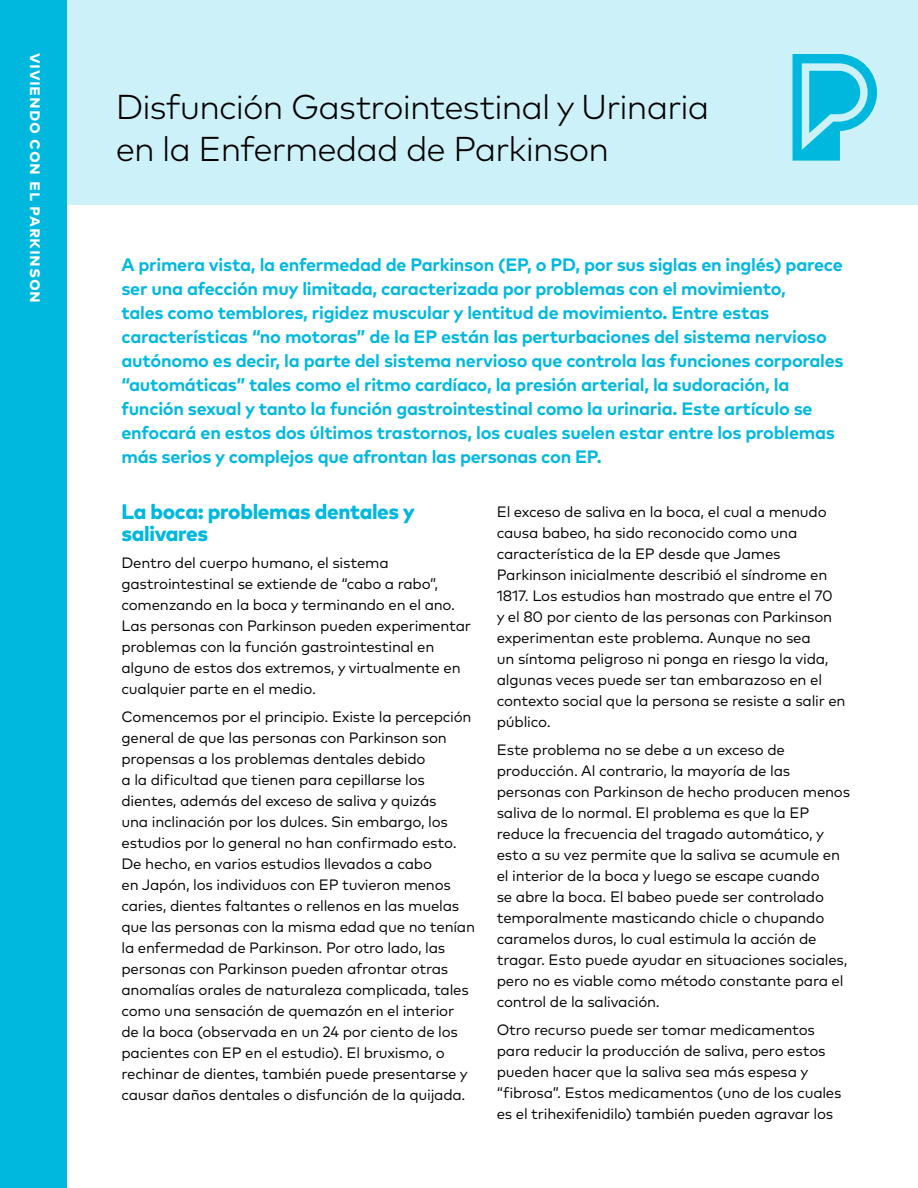
<style>
.page{position:relative;width:918px;height:1188px;background:#fff}
.page>*{position:absolute;margin:0;border:0;box-sizing:border-box;transform-origin:0 0}
.t1{font:300 34.5px/41.4px "Mark OT";letter-spacing:-.025em;color:#000}
.t2{font:800 21px/22.5px "Mark OT";letter-spacing:-.015em;color:#00b8de}
.t3{font:700 18px/24px "Mark OT";letter-spacing:-.015em;color:#00b8de}
.t4{font:700 18px "Mark OT";letter-spacing:.04em;color:#fff}
.t5{font:15px/21px "Mark OT";letter-spacing:-.015em;color:#000}
</style>
<div class="page">
<div style="left:68px;top:0;width:850px;height:205px;background:#ccf1f8"></div>
<div style="left:0;top:0;width:68px;height:1188px;background:#00b8de"></div>
<svg style="left:793px;top:54px;width:84px;height:107px"></svg>
<p class="t4" style="left:48px;top:53px;width:252px;rotate:90deg">Viviendo con el Parkinson</p>
<h1 class="t1" style="left:116px;top:86px;width:595px">Disfunción Gastrointestinal y Urinaria en la Enfermedad de Parkinson</h1>
<p class="t3" style="left:122px;top:252px;width:724px">A primera vista, la enfermedad de Parkinson (EP, o PD, por sus siglas en inglés) parece ser una afección muy limitada, caracterizada por problemas con el movimiento,<br>tales como temblores, rigidez muscular y lentitud de movimiento. Entre estas características “no motoras” de la EP están las perturbaciones del sistema nervioso autónomo es decir, la parte del sistema nervioso que controla las funciones corporales “automáticas” tales como el ritmo cardíaco, la presión arterial, la sudoración, la función sexual y tanto la función gastrointestinal como la urinaria. Este artículo se enfocará en estos dos últimos trastornos, los cuales suelen estar entre los problemas más serios y complejos que afrontan las personas con EP.</p>
<h2 class="t2" style="left:122px;top:500px;width:295px">La boca: problemas dentales y salivares</h2>
<p class="t5" style="left:122px;top:552px;width:351px">Dentro del cuerpo humano, el sistema gastrointestinal se extiende de “cabo a rabo”, comenzando en la boca y terminando en el ano.<br>Las personas con Parkinson pueden experimentar problemas con la función gastrointestinal en alguno de estos dos extremos, y virtualmente en cualquier parte en el medio.</p>
<p class="t5" style="left:122px;top:706px;width:355px">Comencemos por el principio. Existe la percepción general de que las personas con Parkinson son propensas a los problemas dentales debido<br>a la dificultad que tienen para cepillarse los dientes, además del exceso de saliva y quizás<br>una inclinación por los dulces. Sin embargo, los estudios por lo general no han confirmado esto.<br>De hecho, en varios estudios llevados a cabo<br>en Japón, los individuos con EP tuvieron menos caries, dientes faltantes o rellenos en las muelas que las personas con la misma edad que no tenían la enfermedad de Parkinson. Por otro lado, las personas con Parkinson pueden afrontar otras anomalías orales de naturaleza complicada, tales como una sensación de quemazón en el interior de la boca (observada en un 24 por ciento de los pacientes con EP en el estudio). El bruxismo, o rechinar de dientes, también puede presentarse y causar daños dentales o disfunción de la quijada.</p>
<p class="t5" style="left:497px;top:501px;width:350px">El exceso de saliva en la boca, el cual a menudo causa babeo, ha sido reconocido como una característica de la EP desde que James Parkinson inicialmente describió el síndrome en 1817. Los estudios han mostrado que entre el 70<br>y el 80 por ciento de las personas con Parkinson experimentan este problema. Aunque no sea<br>un síntoma peligroso ni ponga en riesgo la vida, algunas veces puede ser tan embarazoso en el contexto social que la persona se resiste a salir en público.</p>
<p class="t5" style="left:497px;top:739px;width:355px">Este problema no se debe a un exceso de producción. Al contrario, la mayoría de las personas con Parkinson de hecho producen menos saliva de lo normal. El problema es que la EP reduce la frecuencia del tragado automático, y esto a su vez permite que la saliva se acumule en el interior de la boca y luego se escape cuando<br>se abre la boca. El babeo puede ser controlado temporalmente masticando chicle o chupando caramelos duros, lo cual estimula la acción de tragar. Esto puede ayudar en situaciones sociales, pero no es viable como método constante para el control de la salivación.</p>
<p class="t5" style="left:497px;top:1019px;width:346px">Otro recurso puede ser tomar medicamentos para reducir la producción de saliva, pero estos pueden hacer que la saliva sea más espesa y “fibrosa”. Estos medicamentos (uno de los cuales es el trihexifenidilo) también pueden agravar los</p>
</div>
